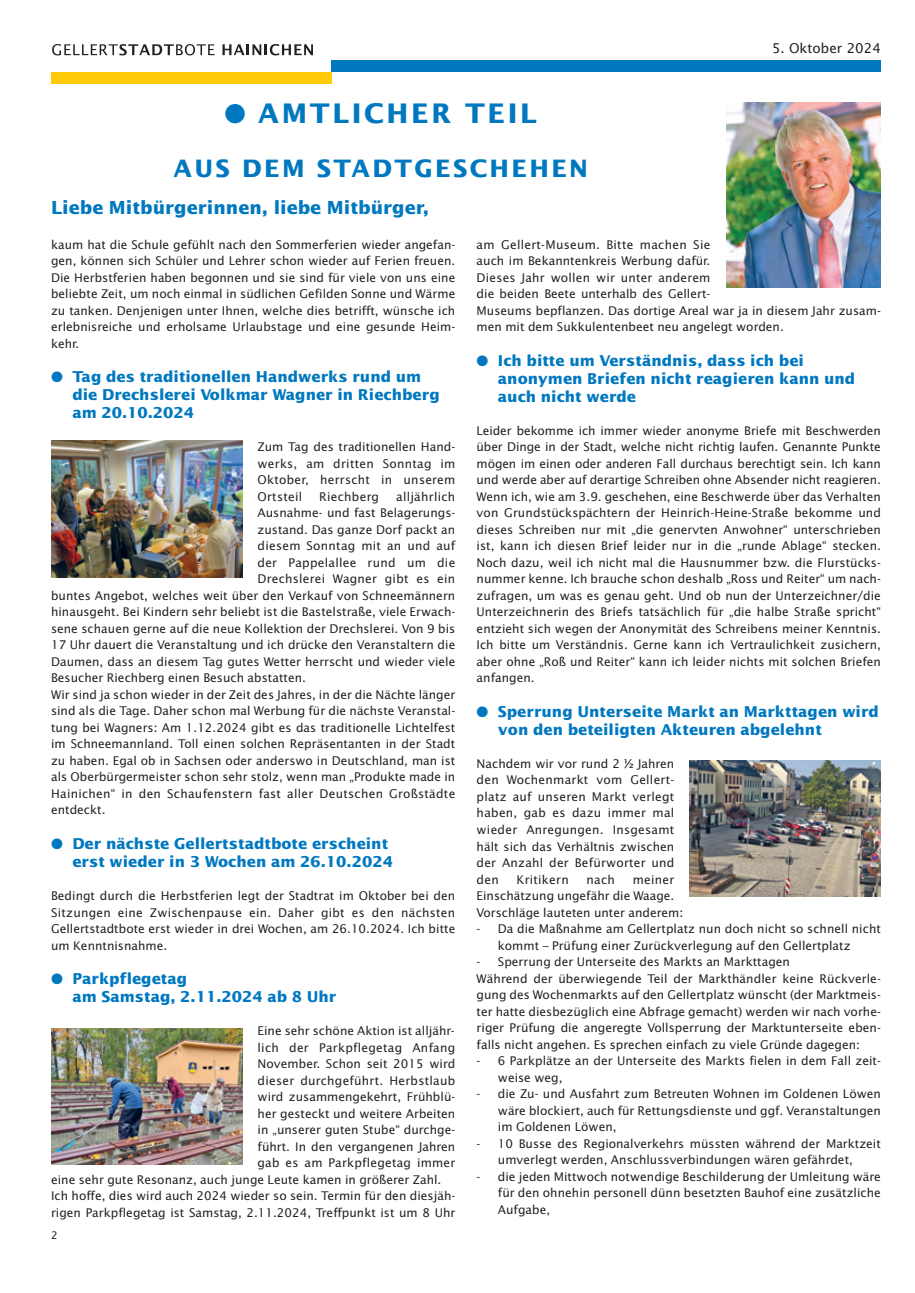
<style>
.page{position:relative;width:915px;height:1293px;background:#fff}
.page>*{position:absolute;margin:0;border:0;box-sizing:border-box;transform-origin:0 0}
.t1{font:700 27px "Lucida Sans";letter-spacing:.1em;color:#0078c0}
.t2{font:700 24px "Lucida Sans";letter-spacing:.1em;color:#0078c0}
.t3{font:700 18px "Lucida Sans";color:#0078c0}
.t4{font:700 15px/18px "Lucida Sans";color:#0078c0}
.t5{font:13.5px "Lucida Sans";color:#231f20}
.t6{font:12px/16.5px "Lucida Sans";color:#231f20;text-align:justify}
.t7{font:12px "Lucida Sans";letter-spacing:.02em;color:#231f20}
.t8{font:10.5px "Lucida Sans";color:#231f20}
</style>
<div class="page">
<div style="left:331px;top:60px;width:550px;height:12px;background:#0078c0"></div>
<div style="left:51px;top:72px;width:280px;height:12px;background:#feca0a"></div>
<svg style="left:52px;top:44px;width:162px;height:11px"></svg>
<svg style="left:222px;top:44px;width:91px;height:11px"></svg>
<img style="left:726px;top:102px;width:154px;height:185px">
<img style="left:51px;top:441px;width:191px;height:136px">
<img style="left:51px;top:1028px;width:191px;height:136px">
<img style="left:689px;top:760px;width:191px;height:137px">
<h1 class="t1" style="left:224px;top:102px;width:314px">● AMTLICHER TEIL</h1>
<h2 class="t2" style="left:173px;top:158px;width:416px">AUS DEM STADTGESCHEHEN</h2>
<h3 class="t3" style="left:51px;top:200px;width:379px">Liebe Mitbürgerinnen, liebe Mitbürger,</h3>
<p class="t5" style="left:771px;top:43px;width:110px">5. Oktober 2024</p>
<p class="t6" style="left:51px;top:237px;width:405px">kaum hat die Schule gefühlt nach den Sommerferien wieder angefan&shy;gen, können sich Schüler und Lehrer schon wieder auf Ferien freuen.<br>Die Herbstferien haben begonnen und sie sind für viele von uns eine beliebte Zeit, um noch einmal in südlichen Gefilden Sonne und Wärme zu tanken. Denjenigen unter Ihnen, welche dies betrifft, wünsche ich erlebnisreiche und erholsame Urlaubstage und eine gesunde Heim&shy;kehr.</p>
<p class="t4" style="left:72px;top:369px;width:369px;text-indent:-21px">● Tag des traditionellen Handwerks rund um die Drechslerei Volkmar Wagner in Riechberg am 20.10.2024</p>
<p class="t6" style="left:257px;top:440px;width:199px">Zum Tag des traditionellen Hand&shy;werks, am dritten Sonntag im Oktober, herrscht in unserem Ortsteil</p>
<p class="t7" style="left:319px;top:492px;width:61px">Riechberg</p>
<p class="t7" style="left:396px;top:492px;width:61px">alljährlich</p>
<p class="t6" style="left:257px;top:506px;width:199px">Ausnahme- und fast Belagerungs-</p>
<p class="t6" style="left:257px;top:522px;width:199px">zustand. Das ganze Dorf packt an</p>
<p class="t7" style="left:257px;top:541px;width:199px">diesem Sonntag mit an und auf</p>
<p class="t7" style="left:257px;top:558px;width:199px">der Pappelallee rund um die</p>
<p class="t7" style="left:257px;top:574px;width:199px">Drechslerei Wagner gibt es ein</p>
<p class="t6" style="left:51px;top:588px;width:405px">buntes Angebot, welches weit über den Verkauf von Schneemännern</p>
<p class="t6" style="left:51px;top:605px;width:405px">hinausgeht. Bei Kindern sehr beliebt ist die Bastelstraße, viele Erwach-</p>
<p class="t6" style="left:51px;top:621px;width:405px">sene schauen gerne auf die neue Kollektion der Drechslerei. Von 9 bis</p>
<p class="t6" style="left:51px;top:638px;width:405px">17 Uhr dauert die Veranstaltung und ich drücke den Veranstaltern die</p>
<p class="t6" style="left:51px;top:654px;width:405px">Daumen, dass an diesem Tag gutes Wetter herrscht und wieder viele</p>
<p class="t6" style="left:51px;top:671px;width:256px">Besucher Riechberg einen Besuch abstatten.</p>
<p class="t6" style="left:51px;top:687px;width:405px">Wir sind ja schon wieder in der Zeit des Jahres, in der die Nächte länger</p>
<p class="t6" style="left:51px;top:704px;width:405px">sind als die Tage. Daher schon mal Werbung für die nächste Veranstal-</p>
<p class="t6" style="left:51px;top:720px;width:405px">tung bei Wagners: Am 1.12.2024 gibt es das traditionelle Lichtelfest</p>
<p class="t6" style="left:51px;top:737px;width:405px">im Schneemannland. Toll einen solchen Repräsentanten in der Stadt</p>
<p class="t6" style="left:51px;top:753px;width:405px">zu haben. Egal ob in Sachsen oder anderswo in Deutschland, man ist</p>
<p class="t6" style="left:51px;top:770px;width:405px">als Oberbürgermeister schon sehr stolz, wenn man „Produkte made in</p>
<p class="t7" style="left:51px;top:789px;width:405px">Hainichen“ in den Schaufenstern fast aller Deutschen Großstädte</p>
<p class="t6" style="left:51px;top:803px;width:56px">entdeckt.</p>
<p class="t4" style="left:72px;top:835px;width:322px;text-indent:-21px">● Der nächste Gellertstadtbote erscheint erst wieder in 3 Wochen am 26.10.2024</p>
<p class="t6" style="left:51px;top:888px;width:405px">Bedingt durch die Herbstferien legt der Stadtrat im Oktober bei den Sitzungen eine Zwischenpause ein. Daher gibt es den nächsten Gellertstadtbote erst wieder in drei Wochen, am 26.10.2024. Ich bitte um Kenntnisnahme.</p>
<p class="t4" style="left:72px;top:970px;width:265px;text-indent:-21px">● Parkpflegetag<br>am Samstag, 2.11.2024 ab 8 Uhr</p>
<p class="t6" style="left:257px;top:1023px;width:198px">Eine sehr schöne Aktion ist alljähr-</p>
<p class="t7" style="left:257px;top:1042px;width:199px">lich der Parkpflegetag Anfang</p>
<p class="t6" style="left:257px;top:1056px;width:199px">November. Schon seit 2015 wird</p>
<p class="t7" style="left:257px;top:1075px;width:199px">dieser durchgeführt. Herbstlaub</p>
<p class="t6" style="left:257px;top:1089px;width:199px">wird zusammengekehrt, Frühblü-</p>
<p class="t6" style="left:257px;top:1106px;width:199px">her gesteckt und weitere Arbeiten</p>
<p class="t6" style="left:257px;top:1122px;width:199px">in „unserer guten Stube“ durchge-</p>
<p class="t6" style="left:257px;top:1139px;width:199px">führt. In den vergangenen Jahren</p>
<p class="t6" style="left:257px;top:1155px;width:199px">gab es am Parkpflegetag immer</p>
<p class="t6" style="left:51px;top:1172px;width:392px">eine sehr gute Resonanz, auch junge Leute kamen in größerer Zahl.</p>
<p class="t6" style="left:51px;top:1188px;width:405px">Ich hoffe, dies wird auch 2024 wieder so sein. Termin für den diesjäh-</p>
<p class="t6" style="left:51px;top:1205px;width:405px">rigen Parkpflegetag ist Samstag, 2.11.2024, Treffpunkt ist um 8 Uhr</p>
<p class="t8" style="left:51px;top:1230px;width:8px">2</p>
<p class="t6" style="left:476px;top:237px;width:405px;text-align:left">am Gellert-Museum. Bitte machen Sie<br>auch im Bekanntenkreis Werbung dafür.<br>Dieses Jahr wollen wir unter anderem<br>die beiden Beete unterhalb des Gellert-<br>Museums bepflanzen. Das dortige Areal war ja in diesem Jahr zusam&shy;men mit dem Sukkulentenbeet neu angelegt worden.</p>
<p class="t4" style="left:497px;top:352px;width:359px;text-indent:-21px">● Ich bitte um Verständnis, dass ich bei anonymen Briefen nicht reagieren kann und auch nicht werde</p>
<p class="t6" style="left:476px;top:423px;width:405px">Leider bekomme ich immer wieder anonyme Briefe mit Beschwerden über Dinge in der Stadt, welche nicht richtig laufen. Genannte Punkte mögen im einen oder anderen Fall durchaus berechtigt sein. Ich kann und werde aber auf derartige Schreiben ohne Absender nicht reagieren.<br>Wenn ich, wie am 3.9. geschehen, eine Beschwerde über das Verhalten von Grundstückspächtern der Heinrich-Heine-Straße bekomme und dieses Schreiben nur mit „die genervten Anwohner“ unterschrieben ist, kann ich diesen Brief leider nur in die „runde Ablage“ stecken.<br>Noch dazu, weil ich nicht mal die Hausnummer bzw. die Flurstücks&shy;nummer kenne. Ich brauche schon deshalb „Ross und Reiter“ um nach&shy;zufragen, um was es genau geht. Und ob nun der Unterzeichner/die Unterzeichnerin des Briefs tatsächlich für „die halbe Straße spricht“ entzieht sich wegen der Anonymität des Schreibens meiner Kenntnis.<br>Ich bitte um Verständnis. Gerne kann ich Vertraulichkeit zusichern, aber ohne „Roß und Reiter“ kann ich leider nichts mit solchen Briefen anfangen.</p>
<p class="t4" style="left:497px;top:703px;width:382px;text-indent:-21px">● Sperrung Unterseite Markt an Markttagen wird von den beteiligten Akteuren abgelehnt</p>
<p class="t6" style="left:476px;top:756px;width:199px">Nachdem wir vor rund 2 ½ Jahren den Wochenmarkt vom Gellert&shy;platz auf unseren Markt verlegt haben, gab es dazu immer mal wieder Anregungen. Insgesamt hält sich das Verhältnis zwischen der Anzahl der Befürworter und den</p>
<p class="t7" style="left:516px;top:874px;width:54px">Kritikern</p>
<p class="t6" style="left:586px;top:872px;width:30px">nach</p>
<p class="t6" style="left:476px;top:872px;width:208px;text-align:left;text-indent:156px">meiner<br>Einschätzung ungefähr die Waage.<br>Vorschläge lauteten unter anderem:</p>
<p class="t6" style="left:497px;top:921px;width:384px;text-indent:-21px">- Da die Maßnahme am Gellertplatz nun doch nicht so schnell nicht kommt – Prüfung einer Zurückverlegung auf den Gellertplatz</p>
<p class="t6" style="left:476px;top:954px;width:405px;text-align:left">- Sperrung der Unterseite des Markts an Markttagen<br>Während der überwiegende Teil der Markthändler keine Rückverle&shy;gung des Wochenmarkts auf den Gellertplatz wünscht (der Marktmeis&shy;ter hatte diesbezüglich eine Abfrage gemacht) werden wir nach vorhe&shy;riger Prüfung die angeregte Vollsperrung der Marktunterseite eben&shy;falls nicht angehen. Es sprechen einfach zu viele Gründe dagegen:</p>
<p class="t6" style="left:497px;top:1053px;width:384px;text-indent:-21px">- 6 Parkplätze an der Unterseite des Markts fielen in dem Fall zeit&shy;weise weg,</p>
<p class="t6" style="left:497px;top:1086px;width:384px;text-indent:-21px">- die Zu- und Ausfahrt zum Betreuten Wohnen im Goldenen Löwen wäre blockiert, auch für Rettungsdienste und ggf. Veranstaltungen im Goldenen Löwen,</p>
<p class="t6" style="left:476px;top:1136px;width:405px;text-align:center">- 10 Busse des Regionalverkehrs müssten während der Marktzeit umverlegt werden, Anschlussverbindungen wären gefährdet,</p>
<p class="t6" style="left:497px;top:1169px;width:384px;text-indent:-21px">- die jeden Mittwoch notwendige Beschilderung der Umleitung wäre für den ohnehin personell dünn besetzten Bauhof eine zusätzliche Aufgabe,</p>
</div>
